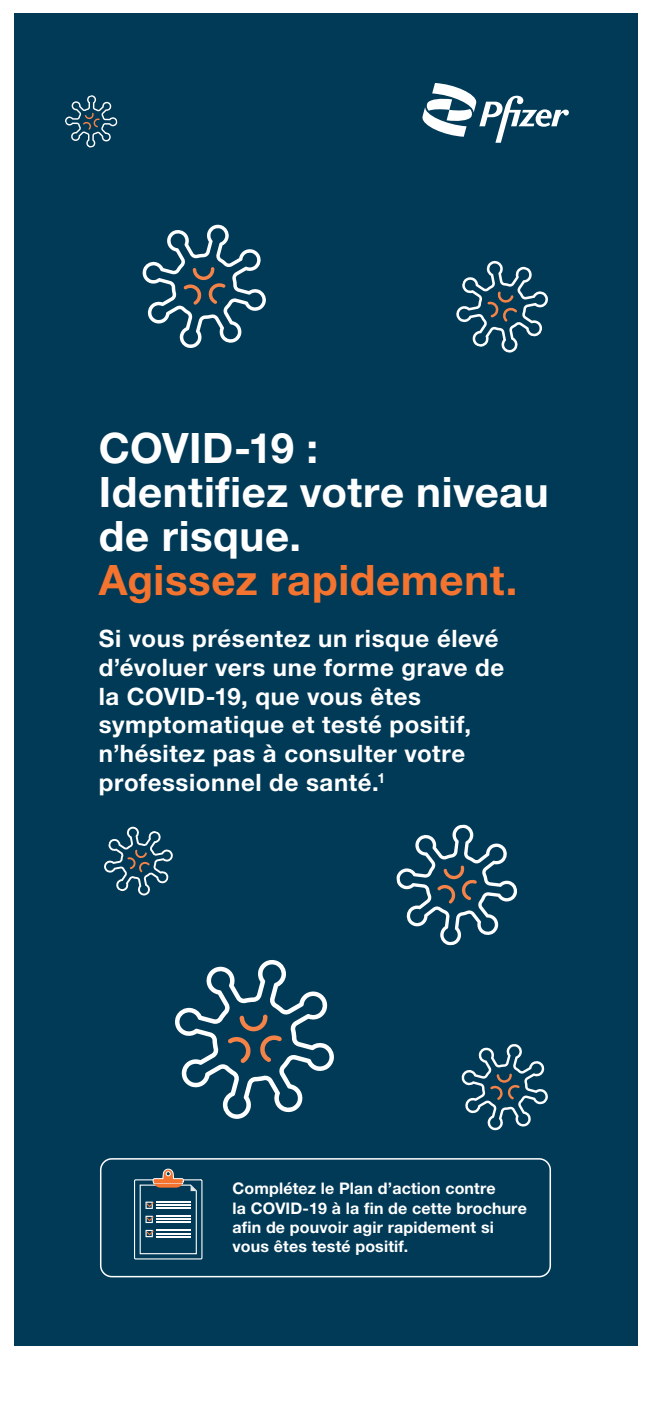
<style>
.page{position:relative;width:651px;height:1406px;background:#fff}
.page>*{position:absolute;margin:0;border:0;box-sizing:border-box;transform-origin:0 0}
.t1{font:700 42px/44px "Helvetica Neue LT Pro";letter-spacing:.015em;color:#fff}
.t2{font:700 42px "Helvetica Neue LT Pro";letter-spacing:.015em;color:#f3732f}
.t3{font:700 24px/28.8px "Helvetica Neue LT Pro";letter-spacing:.025em;color:#fff}
.t4{font:700 16px/19.2px "Helvetica Neue LT Pro";letter-spacing:.01em;color:#fff}
</style>
<div class="page">
<div style="left:14px;top:14px;width:623px;height:1332px;background:#013a57"></div>
<svg style="left:422px;top:83px;width:147px;height:60px"></svg>
<svg style="left:462px;top:1044px;width:86px;height:86px"></svg>
<svg style="left:175px;top:960px;width:159px;height:159px"></svg>
<svg style="left:396px;top:824px;width:121px;height:121px"></svg>
<svg style="left:104px;top:826px;width:69px;height:70px"></svg>
<svg style="left:456px;top:260px;width:92px;height:93px"></svg>
<svg style="left:143px;top:225px;width:123px;height:123px"></svg>
<svg style="left:65px;top:95px;width:52px;height:53px"></svg>
<div style="left:100px;top:1158px;width:451px;height:119px;border:2px solid #fff;border-radius:11px"></div>
<div style="left:134px;top:1179px;width:68px;height:80px;border:1px solid #fff"></div>
<svg style="left:139px;top:1169px;width:58px;height:86px"></svg>
<h1 class="t1" style="left:99px;top:425px;width:452px">COVID-19 :<br>Identifiez votre niveau de risque.</h1>
<h1 class="t2" style="left:99px;top:554px;width:420px">Agissez rapidement.</h1>
<p class="t3" style="left:99px;top:624px;width:407px">Si vous présentez un risque élevé d’évoluer vers une forme grave de la COVID-19, que vous êtes symptomatique et testé positif, n’hésitez pas à consulter votre professionnel de santé.<sup>1</sup></p>
<p class="t4" style="left:232px;top:1179px;width:296px">Complétez le Plan d’action contre<br>la COVID-19 à la fin de cette brochure afin de pouvoir agir rapidement si vous êtes testé positif.</p>
</div>
